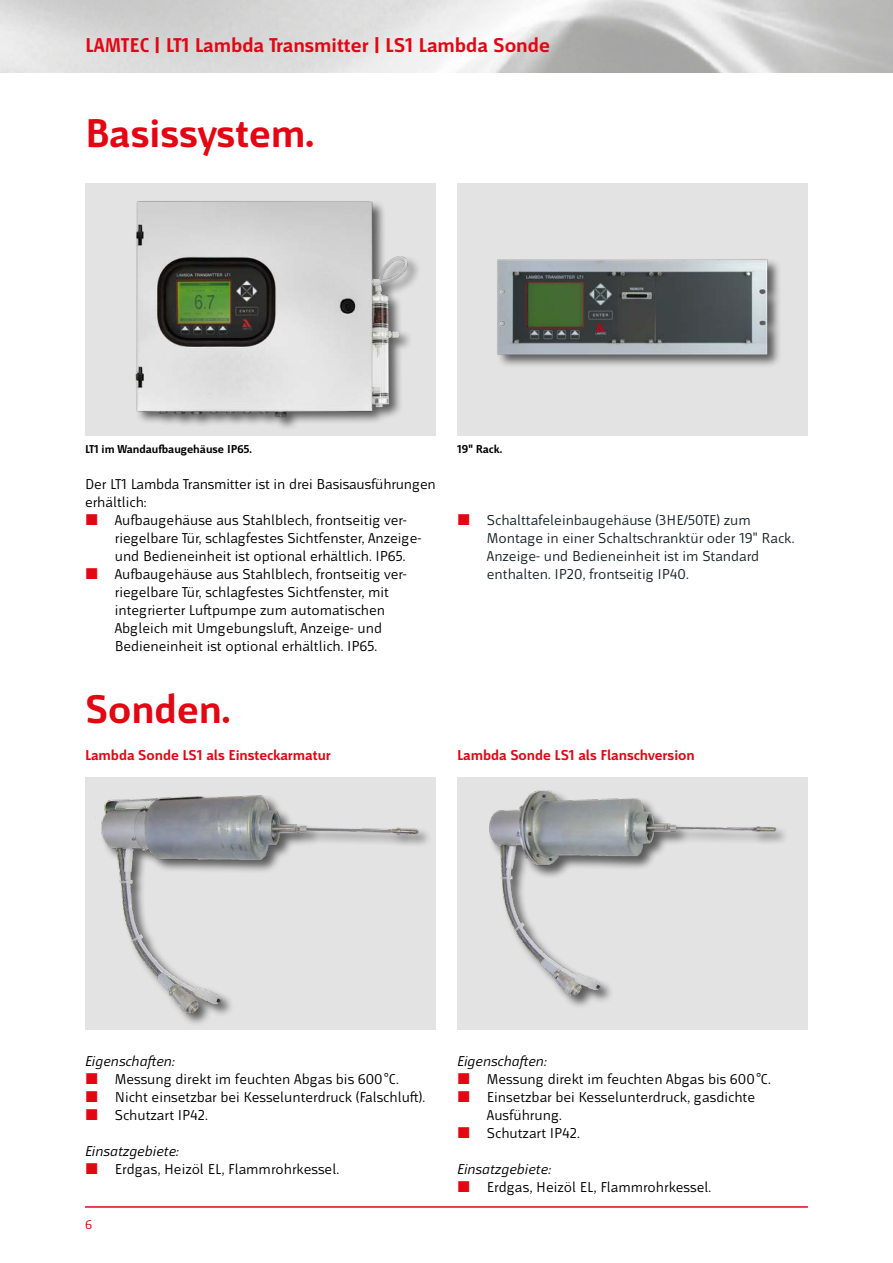
<style>
.page{position:relative;width:893px;height:1263px;background:#fff}
.page>*{position:absolute;margin:0;border:0;box-sizing:border-box;transform-origin:0 0}
.t1{font:700 42px "Mr Jones";color:#e30613}
.t2{font:700 21px "Mr Jones";color:#e30613}
.t3{font:15px/18px "Mr Jones";color:#000}
.t4{font:15px/18px "Mr Jones";color:#192326}
.t5{font:700 15px "Mr Jones";color:#e30613}
.t6{font:italic 15px "Mr Jones";color:#000}
.t7{font:13.5px "Mr Jones";color:#e30613}
.t8{font:700 12px "Mr Jones";color:#000}
</style>
<div class="page">
<hr style="left:85px;top:1206px;width:723px;height:2px;background:#e30613">
<div style="left:85px;top:183px;width:351px;height:252px;background:#e3e3e3"></div>
<div style="left:457px;top:183px;width:351px;height:252px;background:#e3e3e3"></div>
<div style="left:85px;top:777px;width:351px;height:252px;background:#e3e3e3"></div>
<img style="left:101px;top:795px;width:327px;height:229px">
<div style="left:457px;top:777px;width:351px;height:252px;background:#e3e3e3"></div>
<img style="left:489px;top:790px;width:296px;height:215px">
<div style="left:496px;top:258px;width:285px;height:110px;background:#000;opacity:.6"></div>
<img style="left:496px;top:258px;width:278px;height:106px">
<img style="left:135px;top:201px;width:283px;height:223px">
<h2 class="t2" style="left:85px;top:33px;width:466px">LAMTEC | LT1 Lambda Transmitter | LS1 Lambda Sonde</h2>
<h1 class="t1" style="left:85px;top:111px;width:230px">Basissystem.</h1>
<p class="t8" style="left:85px;top:443px;width:168px">LT1 im Wandaufbaugehäuse IP65.</p>
<p class="t8" style="left:457px;top:443px;width:47px">19" Rack.</p>
<p class="t3" style="left:85px;top:476px;width:352px">Der LT1 Lambda Transmitter ist in drei Basisausführungen</p>
<p class="t3" style="left:85px;top:494px;width:63px">erhältlich:</p>
<p class="t3" style="left:115px;top:512px;width:293px">Aufbaugehäuse aus Stahlblech, frontseitig ver-</p>
<p class="t3" style="left:115px;top:530px;width:308px">riegelbare Tür, schlagfestes Sichtfenster, Anzeige-</p>
<p class="t3" style="left:115px;top:548px;width:292px">und Bedieneinheit ist optional erhältlich. IP65.</p>
<p class="t3" style="left:115px;top:566px;width:293px">Aufbaugehäuse aus Stahlblech, frontseitig ver-</p>
<p class="t3" style="left:115px;top:584px;width:276px">riegelbare Tür, schlagfestes Sichtfenster, mit</p>
<p class="t3" style="left:115px;top:602px;width:272px">integrierter Luftpumpe zum automatischen</p>
<p class="t3" style="left:115px;top:620px;width:269px">Abgleich mit Umgebungsluft, Anzeige- und</p>
<p class="t3" style="left:115px;top:638px;width:264px">Bedieneinheit ist optional erhältlich. IP65.</p>
<h1 class="t1" style="left:85px;top:687px;width:147px">Sonden.</h1>
<p class="t5" style="left:85px;top:746px;width:247px">Lambda Sonde LS1 als Einsteckarmatur</p>
<p class="t4" style="left:487px;top:512px;width:309px">Schalttafeleinbaugehäuse (3HE/50TE) zum Montage in einer Schaltschranktür oder 19" Rack.<br>Anzeige- und Bedieneinheit ist im Standard enthalten. IP20, frontseitig IP40.</p>
<p class="t5" style="left:457px;top:746px;width:239px">Lambda Sonde LS1 als Flanschversion</p>
<p class="t6" style="left:85px;top:1052px;width:91px">Eigenschaften:</p>
<p class="t3" style="left:115px;top:1070px;width:312px">Messung direkt im feuchten Abgas bis 600°C.<br>Nicht einsetzbar bei Kesselunterdruck (Falschluft).<br>Schutzart IP42.</p>
<p class="t6" style="left:85px;top:1142px;width:95px">Einsatzgebiete:</p>
<p class="t3" style="left:115px;top:1160px;width:226px">Erdgas, Heizöl EL, Flammrohrkessel.</p>
<p class="t7" style="left:85px;top:1217px;width:9px">6</p>
<p class="t6" style="left:457px;top:1052px;width:91px">Eigenschaften:</p>
<p class="t3" style="left:487px;top:1070px;width:286px">Messung direkt im feuchten Abgas bis 600°C.<br>Einsetzbar bei Kesselunterdruck, gasdichte<br>Ausführung.<br>Schutzart IP42.</p>
<p class="t6" style="left:457px;top:1160px;width:95px">Einsatzgebiete:</p>
<p class="t3" style="left:487px;top:1178px;width:226px">Erdgas, Heizöl EL, Flammrohrkessel.</p>
</div>
